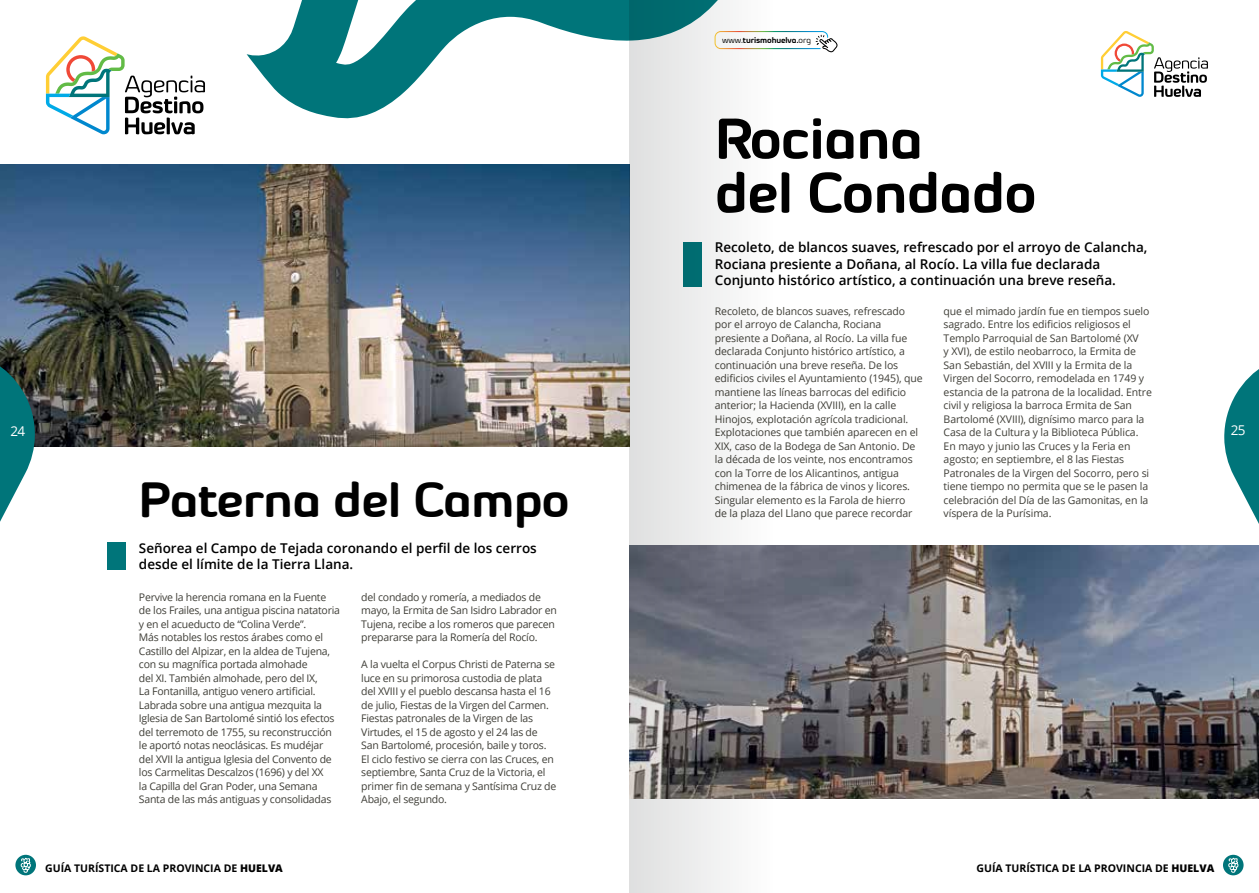
<style>
.page{position:relative;width:1259px;height:893px;background:#fff}
.page>*{position:absolute;margin:0;border:0;box-sizing:border-box;transform-origin:0 0}
.t1{font:700 57px/54px "Byom";letter-spacing:-.01em;color:#000}
.t2{font:700 49.5px "Byom";letter-spacing:-.01em;color:#000}
.t3{font:600 13.5px/16.5px "Open Sans";color:#000}
.t4{font:13.5px "Open Sans";color:#fff}
.t5{font:10.5px/13.5px "Open Sans";letter-spacing:-.01em;color:#3f3e37}
.t6{font:700 10.5px "Open Sans";color:#000}
.t7{font:700 8.4px "Byom";letter-spacing:-.01em;color:#000}
.s1{font-weight:400}
.s2{font-weight:800}
</style>
<div class="page">
<svg style="left:46px;top:36px;width:159px;height:98px"></svg>
<svg style="left:1101px;top:31px;width:107px;height:66px"></svg>
<svg style="left:247px;top:0;width:382px;height:119px"></svg>
<div style="left:15px;top:855px;width:21px;height:20px;background:#00757a;border-radius:50%"></div>
<svg style="left:20px;top:857px;width:11px;height:16px"></svg>
<div style="left:1223px;top:855px;width:20px;height:20px;background:#00757a;border-radius:50%"></div>
<svg style="left:1228px;top:857px;width:11px;height:16px"></svg>
<img style="left:0;top:165px;width:629px;height:281px">
<img style="left:856px;top:545px;width:403px;height:253px">
<div style="left:107px;top:542px;width:19px;height:28px;background:#00757a"></div>
<svg style="left:629px;top:0;width:227px;height:893px"></svg>
<svg style="left:0;top:345px;width:35px;height:177px"></svg>
<svg style="left:1224px;top:369px;width:35px;height:207px"></svg>
<p class="t7" style="left:722px;top:35px;width:91px"><span class="s1">www.</span>turismohuelva.<span class="s1">org</span></p>
<h1 class="t1" style="left:715px;top:112px;width:323px">Rociana<br>del Condado</h1>
<p class="t3" style="left:715px;top:239px;width:434px">Recoleto, de blancos suaves, refrescado por el arroyo de Calancha,<br>Rociana presiente a Doñana, al Rocío. La villa fue declarada<br>Conjunto histórico artístico, a continuación una breve reseña.</p>
<p class="t5" style="left:715px;top:304px;width:209px">Recoleto, de blancos suaves, refrescado por el arroyo de Calancha, Rociana presiente a Doñana, al Rocío. La villa fue declarada Conjunto histórico artístico, a continuación una breve reseña. De los edificios civiles el Ayuntamiento (1945), que mantiene las líneas barrocas del edificio anterior; la Hacienda (XVIII), en la calle Hinojos, explotación agrícola tradicional.<br>Explotaciones que también aparecen en el XIX, caso de la Bodega de San Antonio. De la década de los veinte, nos encontramos con la Torre de los Alicantinos, antigua chimenea de la fábrica de vinos y licores.<br>Singular elemento es la Farola de hierro<br>de la plaza del Llano que parece recordar</p>
<p class="t5" style="left:943px;top:304px;width:210px">que el mimado jardín fue en tiempos suelo sagrado. Entre los edificios religiosos el Templo Parroquial de San Bartolomé (XV<br>y XVI), de estilo neobarroco, la Ermita de San Sebastián, del XVIII y la Ermita de la Virgen del Socorro, remodelada en 1749 y estancia de la patrona de la localidad. Entre civil y religiosa la barroca Ermita de San Bartolomé (XVIII), dignísimo marco para la Casa de la Cultura y la Biblioteca Pública.<br>En mayo y junio las Cruces y la Feria en agosto; en septiembre, el 8 las Fiestas Patronales de la Virgen del Socorro, pero si tiene tiempo no permita que se le pasen la celebración del Día de las Gamonitas, en la víspera de la Purísima.</p>
<p class="t4" style="left:10px;top:422px;width:16px">24</p>
<p class="t4" style="left:1230px;top:421px;width:16px">25</p>
<h2 class="t2" style="left:139px;top:470px;width:432px">Paterna del Campo</h2>
<p class="t3" style="left:139px;top:539px;width:399px">Señorea el Campo de Tejada coronando el perfil de los cerros desde el límite de la Tierra Llana.</p>
<p class="t5" style="left:139px;top:590px;width:202px">Pervive la herencia romana en la Fuente de los Frailes, una antigua piscina natatoria y en el acueducto de “Colina Verde”.<br>Más notables los restos árabes como el Castillo del Alpizar, en la aldea de Tujena, con su magnífica portada almohade<br>del XI. También almohade, pero del IX,<br>La Fontanilla, antiguo venero artificial.<br>Labrada sobre una antigua mezquita la Iglesia de San Bartolomé sintió los efectos del terremoto de 1755, su reconstrucción le aportó notas neoclásicas. Es mudéjar del XVII la antigua Iglesia del Convento de los Carmelitas Descalzos (1696) y del XX<br>la Capilla del Gran Poder, una Semana Santa de las más antiguas y consolidadas</p>
<p class="t5" style="left:361px;top:590px;width:197px">del condado y romería, a mediados de mayo, la Ermita de San Isidro Labrador en Tujena, recibe a los romeros que parecen prepararse para la Romería del Rocío.</p>
<p class="t5" style="left:361px;top:657px;width:196px">A la vuelta el Corpus Christi de Paterna se luce en su primorosa custodia de plata del XVIII y el pueblo descansa hasta el 16 de julio, Fiestas de la Virgen del Carmen.<br>Fiestas patronales de la Virgen de las Virtudes, el 15 de agosto y el 24 las de San Bartolomé, procesión, baile y toros.<br>El ciclo festivo se cierra con las Cruces, en septiembre, Santa Cruz de la Victoria, el primer fin de semana y Santísima Cruz de Abajo, el segundo.</p>
<p class="t6" style="left:45px;top:861px;width:239px">GUÍA TURÍSTICA DE LA PROVINCIA DE <span class="s2">HUELVA</span></p>
<p class="t6" style="left:976px;top:861px;width:239px">GUÍA TURÍSTICA DE LA PROVINCIA DE <span class="s2">HUELVA</span></p>
</div>
